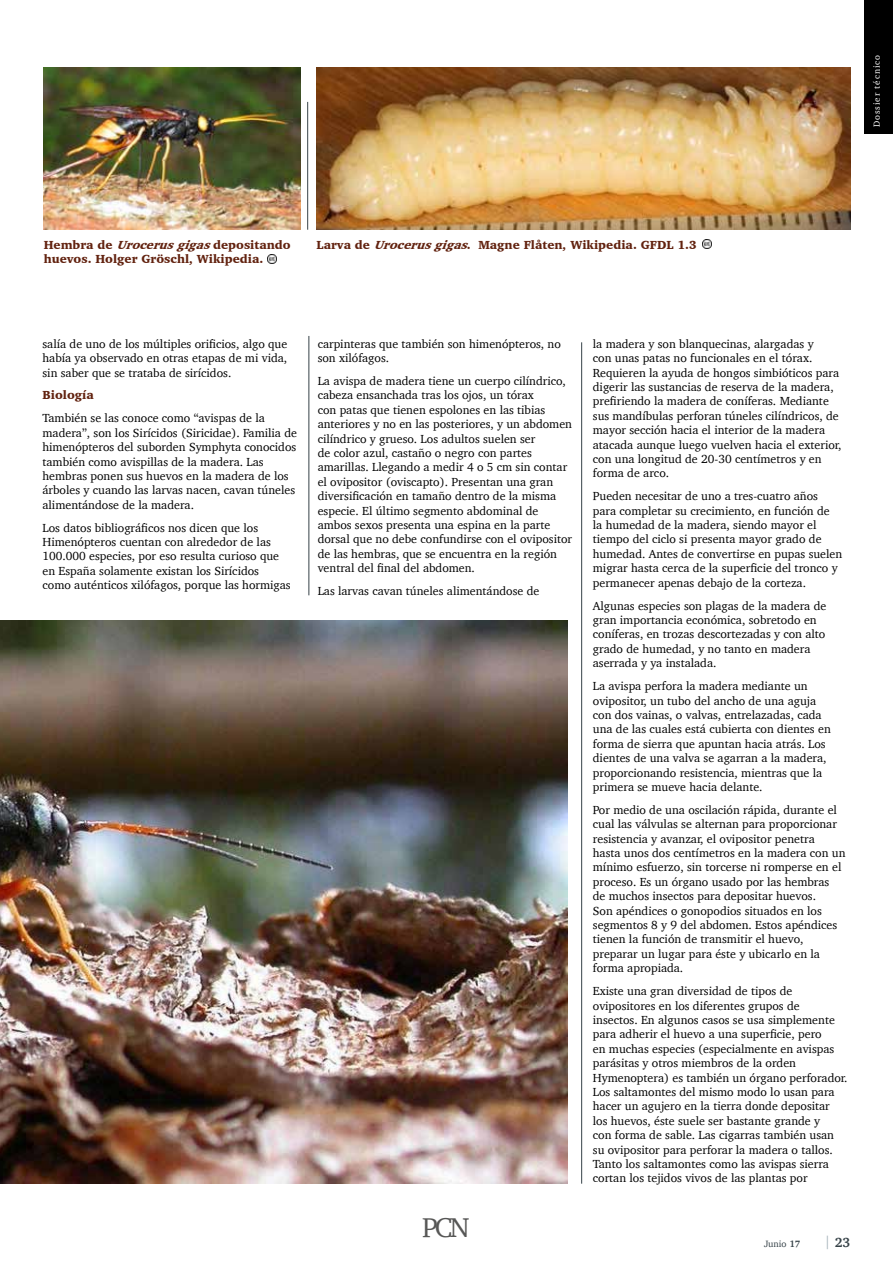
<style>
.page{position:relative;width:893px;height:1263px;background:#fff}
.page>*{position:absolute;margin:0;border:0;box-sizing:border-box;transform-origin:0 0}
.t1{font:27.75px "Charter";color:#575756}
.t2{font:700 13.5px "Charter";color:#364248}
.t3{font:12px/14.4px "Charter";color:#000}
.t4{font:900 12px/14.4px "Charter";color:#62220f}
.t5{font:9.3px "Charter";color:#364248}
.t6{font:9px "Charter";letter-spacing:.1em;color:#fff}
.s1{font-style:italic}
.s2{font-weight:700}
.s3{font-weight:400;color:#a5b3bb}
</style>
<div class="page">
<hr style="left:581px;top:342px;width:1px;height:842px;background:#364248">
<hr style="left:309px;top:336px;width:1px;height:259px;background:#364248">
<hr style="left:307px;top:102px;width:1px;height:128px;background:#364248">
<img style="left:44px;top:68px;width:257px;height:162px">
<img style="left:316px;top:68px;width:534px;height:162px">
<img style="left:0;top:621px;width:568px;height:563px">
<svg style="left:268px;top:254px;width:9px;height:9px"></svg>
<svg style="left:702px;top:240px;width:9px;height:8px"></svg>
<div style="left:865px;top:0;width:28px;height:133px;background:#000"></div>
<p class="t6" style="left:869px;top:127px;width:73px;rotate:-90deg">Dossier técnico</p>
<p class="t4" style="left:44px;top:237px;width:248px">Hembra de <span class="s1">Urocerusgigas</span>depositando huevos. Holger Gröschl, Wikipedia.</p>
<p class="t4" style="left:316px;top:237px;width:382px">Larva de <span class="s1">Urocerusgigas</span>. Magne Flåten, Wikipedia. GFDL 1.3</p>
<p class="t3" style="left:43px;top:336px;width:246px;text-align:justify">salía de uno de los múltiples orificios, algo que había ya observado en otras etapas de mi vida, sin saber que se trataba de sirícidos.</p>
<p class="t4" style="left:43px;top:388px;width:53px">Biología</p>
<p class="t3" style="left:43px;top:411px;width:256px">También se las conoce como “avispas de la madera”, son los Sirícidos (Siricidae). Familia de himenópteros del suborden Symphyta conocidos también como avispillas de la madera. Las hembras ponen sus huevos en la madera de los árboles y cuando las larvas nacen, cavan túneles alimentándose de la madera.</p>
<p class="t3" style="left:43px;top:520px;width:250px">Los datos bibliográficos nos dicen que los Himenópteros cuentan con alrededor de las 100.000 especies, por eso resulta curioso que en España solamente existan los Sirícidos<br>como auténticos xilófagos, porque las hormigas</p>
<p class="t3" style="left:318px;top:336px;width:245px">carpinteras que también son himenópteros, no son xilófagos.</p>
<p class="t3" style="left:318px;top:374px;width:256px">La avispa de madera tiene un cuerpo cilíndrico, cabeza ensanchada tras los ojos, un tórax<br>con patas que tienen espolones en las tibias anteriores y no en las posteriores, y un abdomen cilíndrico y grueso. Los adultos suelen ser<br>de color azul, castaño o negro con partes amarillas. Llegando a medir 4 o 5 cm sin contar el ovipositor (oviscapto). Presentan una gran diversificación en tamaño dentro de la misma especie. El último segmento abdominal de ambos sexos presenta una espina en la parte dorsal que no debe confundirse con el ovipositor de las hembras, que se encuentra en la región ventral del final del abdomen.</p>
<p class="t3" style="left:318px;top:584px;width:223px">Las larvas cavan túneles alimentándose de</p>
<h1 class="t1" style="left:422px;top:1203px;width:49px">PCN</h1>
<p class="t3" style="left:593px;top:336px;width:250px">la madera y son blanquecinas, alargadas y<br>con unas patas no funcionales en el tórax.<br>Requieren la ayuda de hongos simbióticos para digerir las sustancias de reserva de la madera, prefiriendo la madera de coníferas. Mediante sus mandíbulas perforan túneles cilíndricos, de mayor sección hacia el interior de la madera atacada aunque luego vuelven hacia el exterior, con una longitud de 20-30 centímetros y en forma de arco.</p>
<p class="t3" style="left:593px;top:489px;width:251px">Pueden necesitar de uno a tres-cuatro años para completar su crecimiento, en función de<br>la humedad de la madera, siendo mayor el tiempo del ciclo si presenta mayor grado de humedad. Antes de convertirse en pupas suelen migrar hasta cerca de la superficie del tronco y permanecer apenas debajo de la corteza.</p>
<p class="t3" style="left:593px;top:598px;width:235px">Algunas especies son plagas de la madera de gran importancia económica, sobretodo en coníferas, en trozas descortezadas y con alto grado de humedad, y no tanto en madera aserrada y ya instalada.</p>
<p class="t3" style="left:593px;top:679px;width:239px">La avispa perfora la madera mediante un ovipositor, un tubo del ancho de una aguja con dos vainas, o valvas, entrelazadas, cada una de las cuales está cubierta con dientes en forma de sierra que apuntan hacia atrás. Los dientes de una valva se agarran a la madera, proporcionando resistencia, mientras que la primera se mueve hacia delante.</p>
<p class="t3" style="left:593px;top:802px;width:254px">Por medio de una oscilación rápida, durante el cual las válvulas se alternan para proporcionar resistencia y avanzar, el ovipositor penetra hasta unos dos centímetros en la madera con un mínimo esfuerzo, sin torcerse ni romperse en el proceso. Es un órgano usado por las hembras<br>de muchos insectos para depositar huevos.<br>Son apéndices o gonopodios situados en los segmentos 8 y 9 del abdomen. Estos apéndices tienen la función de transmitir el huevo, preparar un lugar para éste y ubicarlo en la forma apropiada.</p>
<p class="t3" style="left:593px;top:984px;width:256px">Existe una gran diversidad de tipos de ovipositores en los diferentes grupos de insectos. En algunos casos se usa simplemente para adherir el huevo a una superficie, pero<br>en muchas especies (especialmente en avispas parásitas y otros miembros de la orden Hymenoptera) es también un órgano perforador.<br>Los saltamontes del mismo modo lo usan para hacer un agujero en la tierra donde depositar los huevos, éste suele ser bastante grande y<br>con forma de sable. Las cigarras también usan su ovipositor para perforar la madera o tallos.<br>Tanto los saltamontes como las avispas sierra cortan los tejidos vivos de las plantas por</p>
<p class="t5" style="left:764px;top:1236px;width:38px">Junio <span class="s2">17</span></p>
<p class="t2" style="left:824px;top:1231px;width:28px"><span class="s3">|</span> 23</p>
</div>
